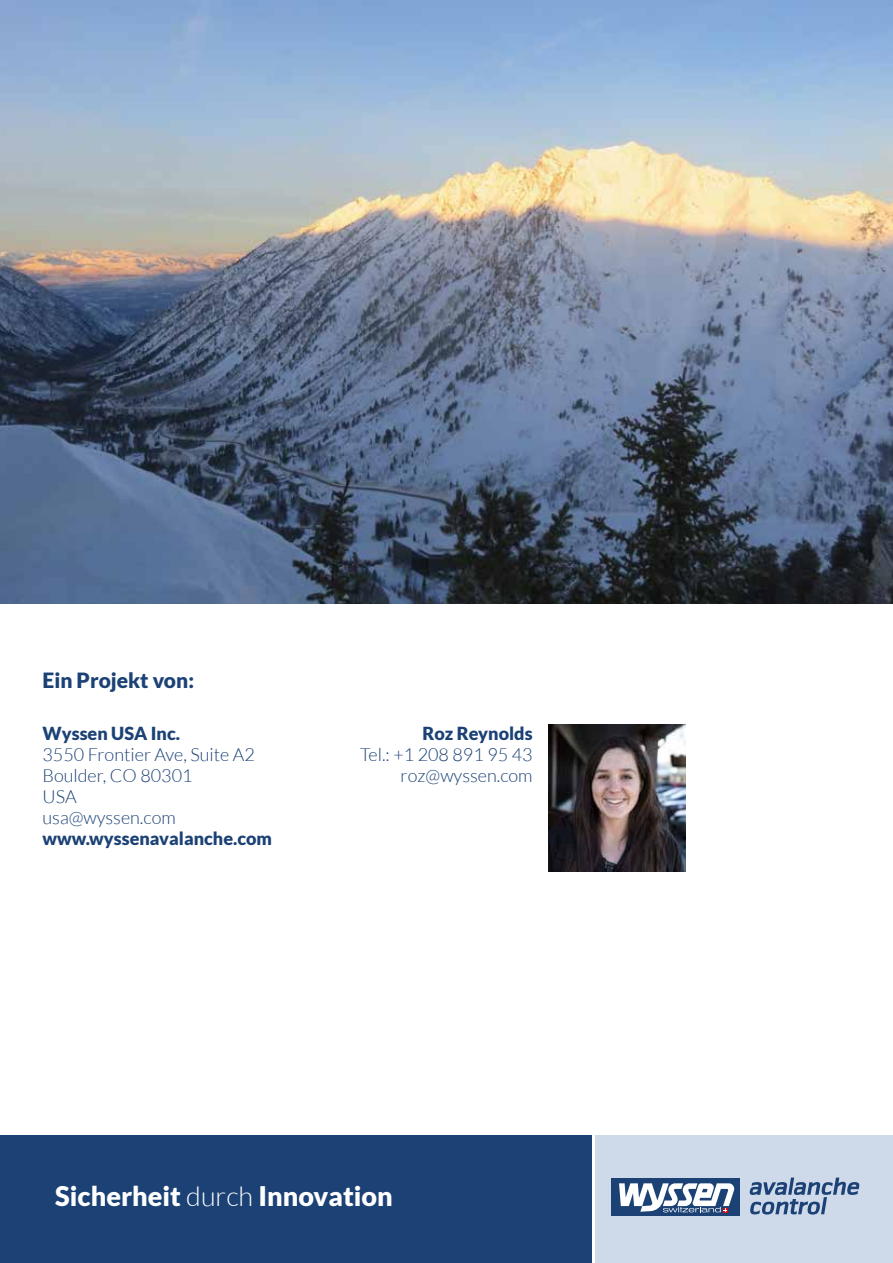
<style>
.page{position:relative;width:893px;height:1263px;background:#fff}
.page>*{position:absolute;margin:0;border:0;box-sizing:border-box;transform-origin:0 0}
.t1{font:900 27px "Lato";color:#fff}
.t2{font:900 21px "Lato";color:#1b4175}
.t3{font:300 18px/21px "Lato";color:#1b4175}
.t4{font:900 18px "Lato";color:#1b4175}
.s1{font-weight:300}
</style>
<div class="page">
<div style="left:0;top:1135px;width:591px;height:128px;background:#1b4175"></div>
<div style="left:595px;top:1135px;width:298px;height:128px;background:#cedaea"></div>
<div style="left:612px;top:1178px;width:128px;height:37px;background:#1b4175"></div>
<svg style="left:750px;top:1177px;width:109px;height:37px"></svg>
<svg style="left:619px;top:1183px;width:116px;height:29px"></svg>
<img style="left:549px;top:725px;width:137px;height:147px">
<img style="left:0;top:0;width:893px;height:604px">
<p class="t2" style="left:43px;top:668px;width:153px">Ein Projekt von:</p>
<p class="t4" style="left:43px;top:723px;width:139px">Wyssen USA Inc.</p>
<p class="t3" style="left:43px;top:744px;width:214px">3550 Frontier Ave, Suite A2<br>Boulder, CO 80301<br>USA<br>usa@wyssen.com</p>
<p class="t4" style="left:43px;top:828px;width:231px">www.wyssenavalanche.com</p>
<p class="t4" style="left:422px;top:723px;width:112px">Roz Reynolds</p>
<p class="t3" style="left:360px;top:744px;width:174px;text-align:right">Tel.: +1 208 891 95 43 roz@wyssen.com</p>
<h1 class="t1" style="left:55px;top:1180px;width:339px">Sicherheit <span class="s1">durch</span> Innovation</h1>
</div>
